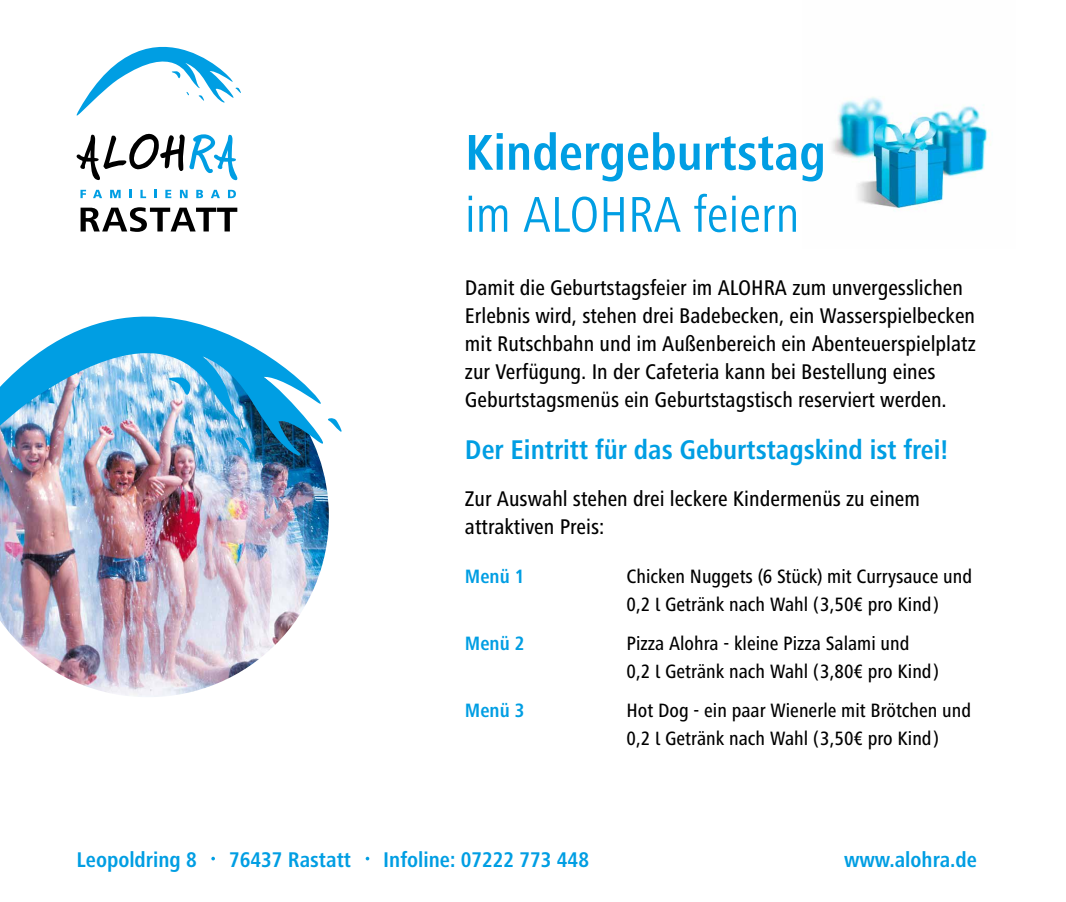
<style>
.page{position:relative;width:1066px;height:902px;background:#fff}
.page>*{position:absolute;margin:0;border:0;box-sizing:border-box;transform-origin:0 0}
.t1{font:700 condensed 52px "Frutiger Next LT";color:#009ee3}
.t2{font:condensed 52px "Frutiger Next LT";color:#009ee3}
.t3{font:700 condensed 28px "Frutiger Next LT";color:#009ee3}
.t4{font:500 condensed 22px/28px "Frutiger Next LT";color:#000}
.t5{font:700 condensed 22px "Frutiger Next LT";color:#009ee3}
.t6{font:500 condensed 20px/28px "Frutiger Next LT";color:#000}
.t7{font:700 condensed 20px "Frutiger Next LT";color:#009ee3}
.s1{font-family:"Aller";font-weight:400;font-stretch:normal;font-size:18px}
</style>
<div class="page">
<img style="left:832px;top:97px;width:159px;height:114px">
<svg style="left:76px;top:46px;width:165px;height:70px"></svg>
<svg style="left:85px;top:133px;width:148px;height:21px"></svg>
<svg style="left:366px;top:856px;width:3px;height:4px"></svg>
<svg style="left:211px;top:856px;width:4px;height:4px"></svg>
<img style="left:0;top:492px;width:329px;height:205px">
<img style="left:0;top:154px;width:342px;height:338px">
<h1 class="t1" style="left:465px;top:123px;width:363px">Kindergeburtstag</h1>
<h1 class="t2" style="left:465px;top:186px;width:336px">im ALOHRA feiern</h1>
<p class="t4" style="left:465px;top:273px;width:512px">Damit die Geburtstagsfeier im ALOHRA zum unvergesslichen Erlebnis wird, stehen drei Badebecken, ein Wasserspielbecken mit Rutschbahn und im Außenbereich ein Abenteuerspielplatz zur Verfügung. In der Cafeteria kann bei Bestellung eines Geburtstagsmenüs ein Geburtstagstisch reserviert werden.</p>
<p class="t3" style="left:465px;top:434px;width:485px">Der Eintritt für das Geburtstagskind ist frei!</p>
<p class="t4" style="left:465px;top:485px;width:457px">Zur Auswahl stehen drei leckere Kindermenüs zu einem attraktiven Preis:</p>
<p class="t6" style="left:627px;top:562px;width:347px">Chicken Nuggets (6 Stück) mit Currysauce und<br>0,2 <span class="s1">l</span> Getränk nach Wahl ( 3,50€ pro Kind )</p>
<p class="t6" style="left:627px;top:629px;width:314px">Pizza Alohra - kleine Pizza Salami und<br>0,2 <span class="s1">l</span> Getränk nach Wahl ( 3,80€ pro Kind )</p>
<p class="t6" style="left:627px;top:696px;width:346px">Hot Dog - ein paar Wienerle mit Brötchen und<br>0,2 <span class="s1">l</span> Getränk nach Wahl ( 3,50€ pro Kind )</p>
<p class="t7" style="left:465px;top:565px;width:61px">Menü 1</p>
<p class="t7" style="left:465px;top:632px;width:61px">Menü 2</p>
<p class="t7" style="left:465px;top:699px;width:61px">Menü 3</p>
<p class="t5" style="left:77px;top:846px;width:122px">Leopoldring 8</p>
<p class="t5" style="left:229px;top:846px;width:124px">76437 Rastatt</p>
<p class="t5" style="left:383px;top:846px;width:207px">Infoline: 07222 773 448</p>
<p class="t5" style="left:844px;top:846px;width:134px">www.alohra.de</p>
</div>
